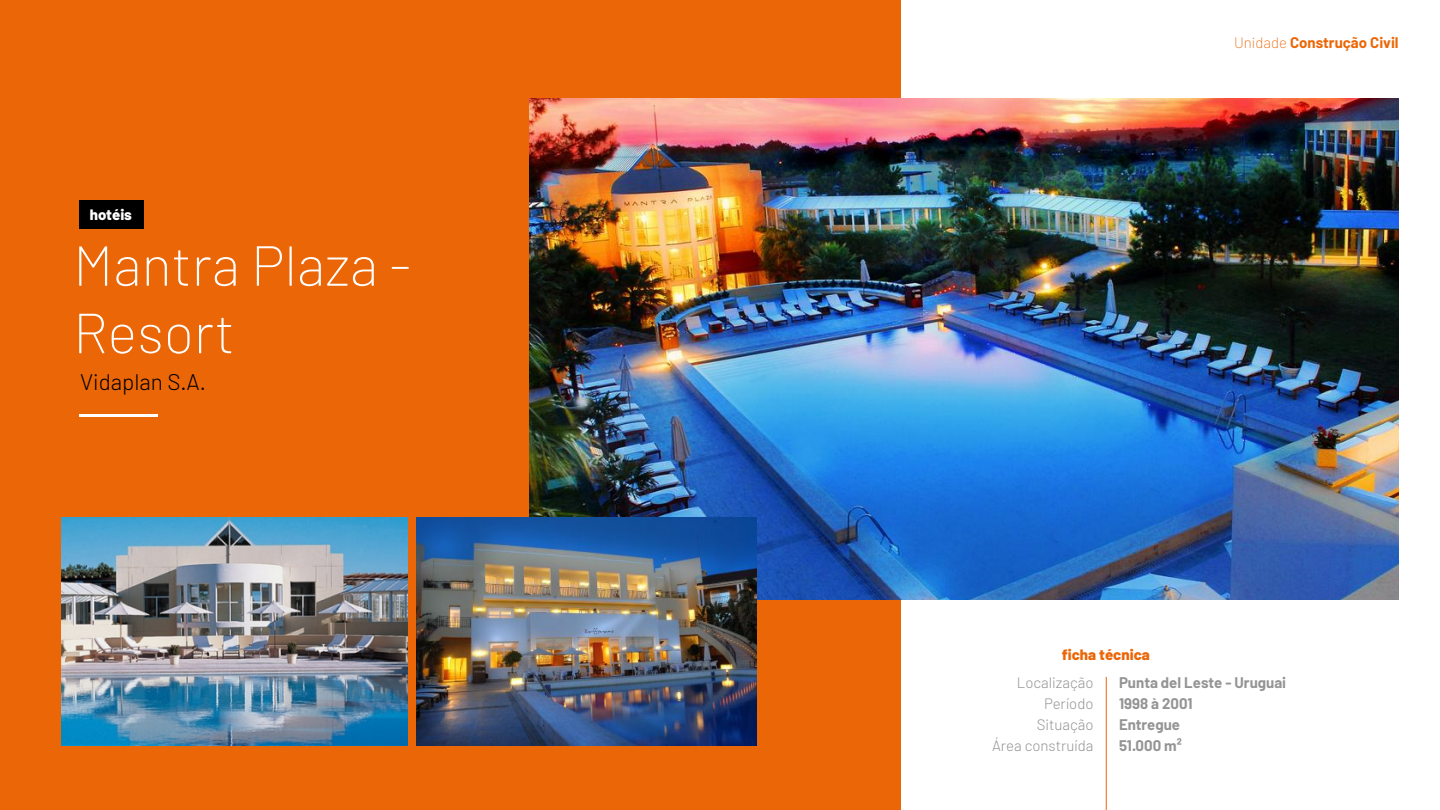
<style>
.page{position:relative;width:1440px;height:810px;background:#fff}
.page>*{position:absolute;margin:0;border:0;box-sizing:border-box;transform-origin:0 0}
.t1{font:200 56.25px/67.5px "Barlow";color:#fff}
.t2{font:300 22.5px "Barlow";color:#000}
.t3{font:700 15px/21px "Barlow";color:#949494}
.t4{font:300 15px/21px "Barlow";color:#949494;text-align:right}
.t5{font:700 15px "Barlow";color:#eb6607}
.t6{font:800 15px "Barlow";color:#eb6607}
.t7{font:800 15px "Barlow";color:#fff}
.s1{font-weight:200}
</style>
<div class="page">
<div style="left:0;top:0;width:900px;height:810px;background:#eb6607"></div>
<img style="left:530px;top:98px;width:869px;height:502px">
<hr style="left:80px;top:414px;width:78px;height:3px;background:#fff">
<hr style="left:1106px;top:677px;width:1px;height:133px;background:#eb6607">
<img style="left:417px;top:518px;width:339px;height:227px">
<img style="left:61px;top:518px;width:346px;height:227px">
<div style="left:80px;top:200px;width:64px;height:29px;background:#000"></div>
<p class="t7" style="left:90px;top:206px;width:44px">hotéis</p>
<h1 class="t1" style="left:73px;top:230px;width:340px">Mantra Plaza -<br>Resort</h1>
<h2 class="t2" style="left:80px;top:368px;width:127px">Vidaplan S.A.</h2>
<p class="t5" style="left:1234px;top:33px;width:166px"><span class="s1">Unidade</span> Construção Civil</p>
<p class="t6" style="left:1062px;top:645px;width:90px">ficha técnica</p>
<p class="t4" style="left:992px;top:672px;width:103px">Localização<br>Período<br>Situação<br>Área construída</p>
<p class="t3" style="left:1119px;top:672px;width:169px">Punta del Leste - Uruguai<br>1998 à 2001<br>Entregue<br>51.000 m²</p>
</div>
